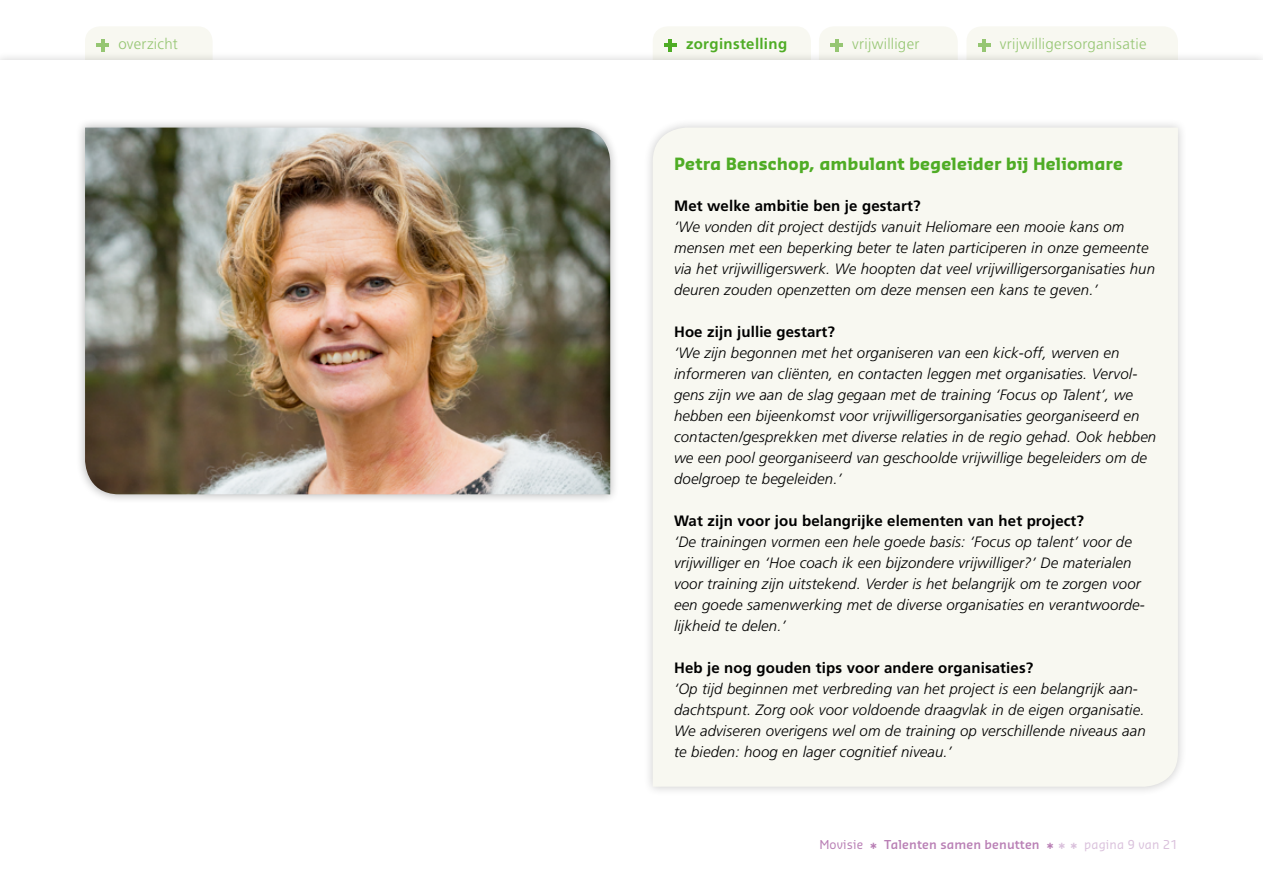
<style>
.page{position:relative;width:1263px;height:893px;background:#fff}
.page>*{position:absolute;margin:0;border:0;box-sizing:border-box;transform-origin:0 0}
.t1{font:700 16.5px "Sansa";color:#4fac25}
.t2{font:italic 300 15px/21px "Frutiger";letter-spacing:.01em;color:#000}
.t3{font:700 15px "Frutiger";letter-spacing:.01em;color:#000}
.t4{font:300 15px "Frutiger";letter-spacing:.02em;color:#96c673}
.t5{font:700 15px "Frutiger";letter-spacing:.02em;color:#4fac25}
.t6{font:600 12px "Sansa";letter-spacing:.01em;color:#b97fb5}
.s1{font-weight:400}
.s2{font-size:15px}
.s3{font-size:15px;color:#dac1dc}
.s4{font-weight:400;color:#dac1dc}
</style>
<div class="page">
<div style="left:85px;top:27px;width:127px;height:23px;background:#f8f8f1"></div>
<hr style="left:101px;top:39px;width:4px;height:12px;background:#96c673">
<hr style="left:96px;top:43px;width:13px;height:4px;background:#96c673">
<div style="left:967px;top:27px;width:211px;height:23px;background:#f8f8f1"></div>
<hr style="left:982px;top:39px;width:4px;height:12px;background:#96c673">
<hr style="left:978px;top:43px;width:12px;height:4px;background:#96c673">
<div style="left:819px;top:27px;width:139px;height:23px;background:#f8f8f1"></div>
<hr style="left:830px;top:43px;width:13px;height:4px;background:#96c673">
<div style="left:653px;top:27px;width:158px;height:23px;background:#f8f8f1"></div>
<hr style="left:668px;top:39px;width:4px;height:12px;background:#4fac25">
<hr style="left:664px;top:43px;width:13px;height:4px;background:#4fac25">
<div style="left:75px;top:118px;width:545px;height:385px;background:#000;opacity:.3"></div>
<img style="left:85px;top:128px;width:525px;height:366px">
<div style="left:643px;top:118px;width:545px;height:678px;background:#000;opacity:.2"></div>
<div style="left:653px;top:128px;width:525px;height:659px;background:#f8f8f1"></div>
<p class="t4" style="left:118px;top:36px;width:61px">overzicht</p>
<p class="t5" style="left:686px;top:35px;width:103px">zorginstelling</p>
<p class="t4" style="left:852px;top:36px;width:69px">vrijwilliger</p>
<p class="t4" style="left:1000px;top:36px;width:148px">vrijwilligersorganisatie</p>
<p class="t1" style="left:674px;top:154px;width:451px">Petra Benschop, ambulant begeleider bij Heliomare</p>
<p class="t3" style="left:674px;top:197px;width:248px">Met welke ambitie ben je gestart?</p>
<p class="t2" style="left:674px;top:216px;width:482px">‘We vonden dit project destijds vanuit Heliomare een mooie kans om mensen met een beperking beter te laten participeren in onze gemeente via het vrijwilligerswerk. We hoopten dat veel vrijwilligersorganisaties hun deuren zouden openzetten om deze mensen een kans te geven.’</p>
<p class="t3" style="left:674px;top:323px;width:162px">Hoe zijn jullie gestart?</p>
<p class="t2" style="left:674px;top:342px;width:484px">‘We zijn begonnen met het organiseren van een kick-off, werven en informeren van cliënten, en contacten leggen met organisaties. Vervol&shy;gens zijn we aan de slag gegaan met de training ‘Focus op Talent’, we hebben een bijeenkomst voor vrijwilligersorganisaties georganiseerd en contacten/gesprekken met diverse relaties in de regio gehad. Ook hebben we een pool georganiseerd van geschoolde vrijwillige begeleiders om de doelgroep te begeleiden.’</p>
<p class="t3" style="left:674px;top:512px;width:412px">Wat zijn voor jou belangrijke elementen van het project?</p>
<p class="t2" style="left:674px;top:531px;width:472px">‘De trainingen vormen een hele goede basis: ‘Focus op talent’ voor de vrijwilliger en ‘Hoe coach ik een bijzondere vrijwilliger?’ De materialen voor training zijn uitstekend. Verder is het belangrijk om te zorgen voor een goede samenwerking met de diverse organisaties en verantwoorde&shy;lijkheid te delen.’</p>
<p class="t3" style="left:674px;top:659px;width:361px">Heb je nog gouden tips voor andere organisaties?</p>
<p class="t2" style="left:674px;top:678px;width:473px">‘Op tijd beginnen met verbreding van het project is een belangrijk aan&shy;dachtspunt. Zorg ook voor voldoende draagvlak in de eigen organisatie.<br>We adviseren overigens wel om de training op verschillende niveaus aan te bieden: hoog en lager cognitief niveau.’</p>
<p class="t6" style="left:819px;top:837px;width:360px"><span class="s1">Movisie</span> <span class="s2">*</span> Talenten samen benutten <span class="s2">*</span> <span class="s3">* *</span> <span class="s4">pagina 9 van 21</span></p>
</div>
